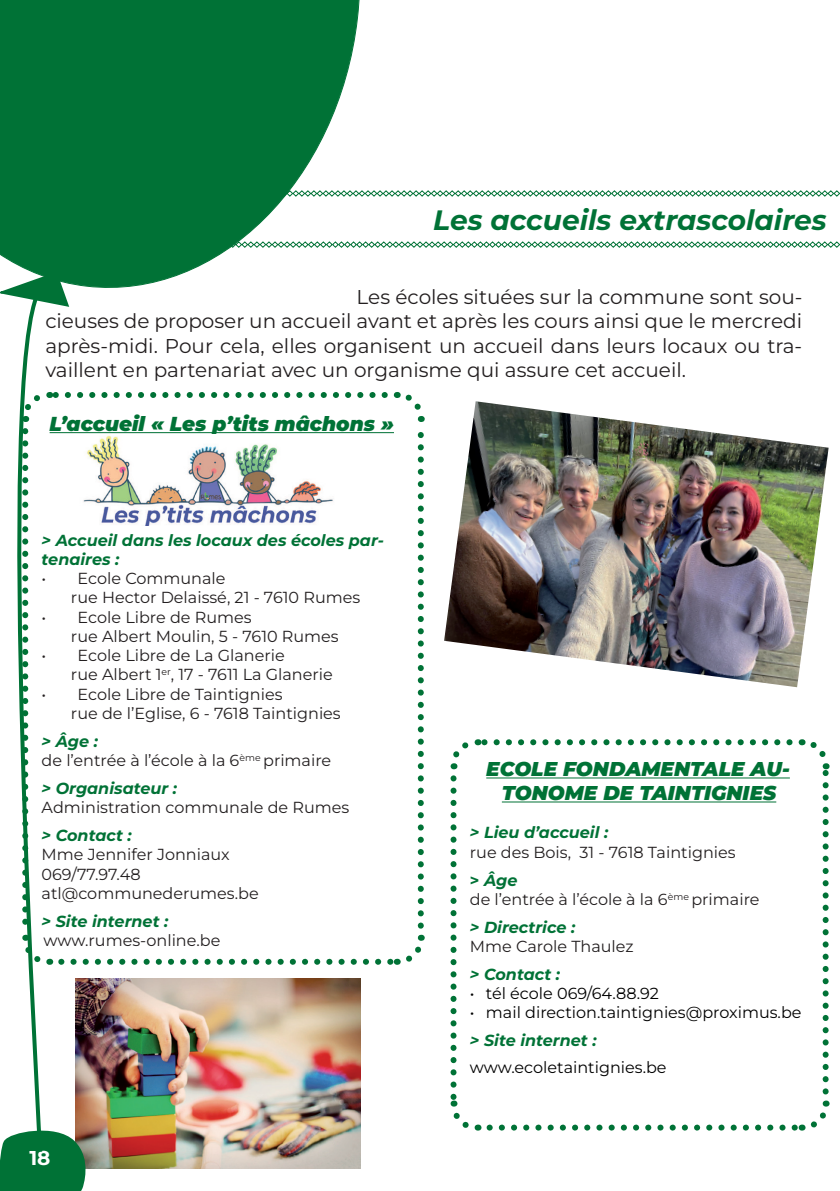
<style>
.page{position:relative;width:840px;height:1191px;background:#fff}
.page>*{position:absolute;margin:0;border:0;box-sizing:border-box;transform-origin:0 0}
.t1{font:italic 700 28px "Montserrat";color:#007236}
.t2{font:italic 900 20.2px "Montserrat";color:#007236}
.t3{font:20px/24px "Montserrat";color:#231f20;text-align:justify}
.t4{font:italic 900 20px/24px "Montserrat";color:#007236;text-align:center}
.t5{font:700 20px "Montserrat";color:#fff}
.t6{font:16px/19.2px "Montserrat";color:#231f20}
.t7{font:italic 700 16px/19.2px "Montserrat";color:#007236}
.t8{font:16px "Montserrat";color:#000}
.s1{font-weight:700;font-style:italic;color:#007236}
.s2{font-weight:700;color:#007236}
</style>
<div class="page">
<svg style="left:0;top:0;width:360px;height:288px"></svg>
<hr style="left:486px;top:777px;width:303px;height:1px;background:#007236">
<hr style="left:501px;top:801px;width:274px;height:1px;background:#007236">
<svg style="left:489px;top:1124px;width:306px;height:6px"></svg>
<svg style="left:450px;top:778px;width:28px;height:353px"></svg>
<svg style="left:801px;top:1100px;width:29px;height:31px"></svg>
<svg style="left:800px;top:739px;width:30px;height:352px"></svg>
<svg style="left:450px;top:739px;width:339px;height:30px"></svg>
<svg style="left:0;top:241px;width:839px;height:7px"></svg>
<svg style="left:0;top:190px;width:839px;height:7px"></svg>
<hr style="left:50px;top:432px;width:344px;height:1px;background:#007236">
<svg style="left:61px;top:958px;width:329px;height:6px"></svg>
<svg style="left:396px;top:934px;width:29px;height:31px"></svg>
<svg style="left:396px;top:392px;width:29px;height:533px"></svg>
<svg style="left:46px;top:392px;width:338px;height:6px"></svg>
<img style="left:83px;top:435px;width:250px;height:90px">
<img style="left:444px;top:401px;width:384px;height:286px">
<img style="left:76px;top:978px;width:285px;height:190px">
<svg style="left:0;top:1125px;width:96px;height:66px"></svg>
<svg style="left:0;top:270px;width:71px;height:37px"></svg>
<svg style="left:0;top:283px;width:46px;height:872px"></svg>
<h1 class="t1" style="left:433px;top:201px;width:394px">Les accueils extrascolaires</h1>
<p class="t3" style="left:45px;top:285px;width:758px;text-indent:311px">Les écoles situées sur la commune sont sou&shy;cieuses de proposer un accueil avant et après les cours ainsi que le mercredi après-midi. Pour cela, elles organisent un accueil dans leurs locaux ou tra&shy;vaillent en partenariat avec un organisme qui assure cet accueil.</p>
<p class="t2" style="left:50px;top:410px;width:345px">L’accueil « Les p’tits mâchons »</p>
<p class="t7" style="left:42px;top:530px;width:343px">&gt; Accueil dans les locaux des écoles par&shy;tenaires :</p>
<p class="t6" style="left:71px;top:568px;width:290px;text-indent:-29px">• Ecole Communale<br>rue Hector Delaissé, 21 - 7610 Rumes</p>
<p class="t6" style="left:71px;top:607px;width:269px;text-indent:-29px">• Ecole Libre de Rumes<br>rue Albert Moulin, 5 - 7610 Rumes</p>
<p class="t6" style="left:71px;top:645px;width:263px;text-indent:-29px">• Ecole Libre de La Glanerie<br>rue Albert 1<sup>er</sup>, 17 - 7611 La Glanerie</p>
<p class="t6" style="left:71px;top:684px;width:271px;text-indent:-29px">• Ecole Libre de Taintignies<br>rue de l’Eglise, 6 - 7618 Taintignies</p>
<p class="t6" style="left:42px;top:731px;width:291px"><span class="s1">&gt; Âge :<br></span>de l’entrée à l’école à la 6<sup>ème</sup> primaire</p>
<p class="t7" style="left:42px;top:778px;width:137px">&gt; Organisateur :</p>
<p class="t6" style="left:42px;top:797px;width:309px">Administration communale de Rumes</p>
<p class="t7" style="left:42px;top:825px;width:92px">&gt; Contact :</p>
<p class="t6" style="left:42px;top:844px;width:218px">Mme Jennifer Jonniaux<br>069/77.97.48 atl@communederumes.be</p>
<p class="t7" style="left:42px;top:911px;width:128px">&gt; Site internet :</p>
<p class="t6" style="left:44px;top:930px;width:178px">www.rumes-online.be</p>
<p class="t5" style="left:29px;top:1144px;width:23px">18</p>
<p class="t4" style="left:486px;top:756px;width:305px">ECOLE FONDAMENTALE AU-<br>TONOME DE TAINTIGNIES</p>
<p class="t7" style="left:469px;top:822px;width:140px">&gt; Lieu d’accueil :</p>
<p class="t6" style="left:469px;top:837px;width:267px;line-height:28px">rue des Bois, 31 - 7618 Taintignies <span class="s2">&gt;</span> <span class="s1">Âge</span></p>
<p class="t6" style="left:469px;top:884px;width:291px;line-height:28px">de l’entrée à l’école à la 6<sup>ème</sup> primaire <span class="s1">&gt; Directrice :</span></p>
<p class="t6" style="left:469px;top:936px;width:165px">Mme Carole Thaulez</p>
<p class="t7" style="left:469px;top:964px;width:92px">&gt; Contact :</p>
<p class="t8" style="left:469px;top:983px;width:190px">• tél école 069/64.88.92</p>
<p class="t8" style="left:469px;top:1002px;width:333px">• mail direction.taintignies@proximus.be</p>
<p class="t7" style="left:469px;top:1030px;width:128px">&gt; Site internet :</p>
<p class="t8" style="left:469px;top:1056px;width:198px">www.ecoletaintignies.be</p>
</div>
